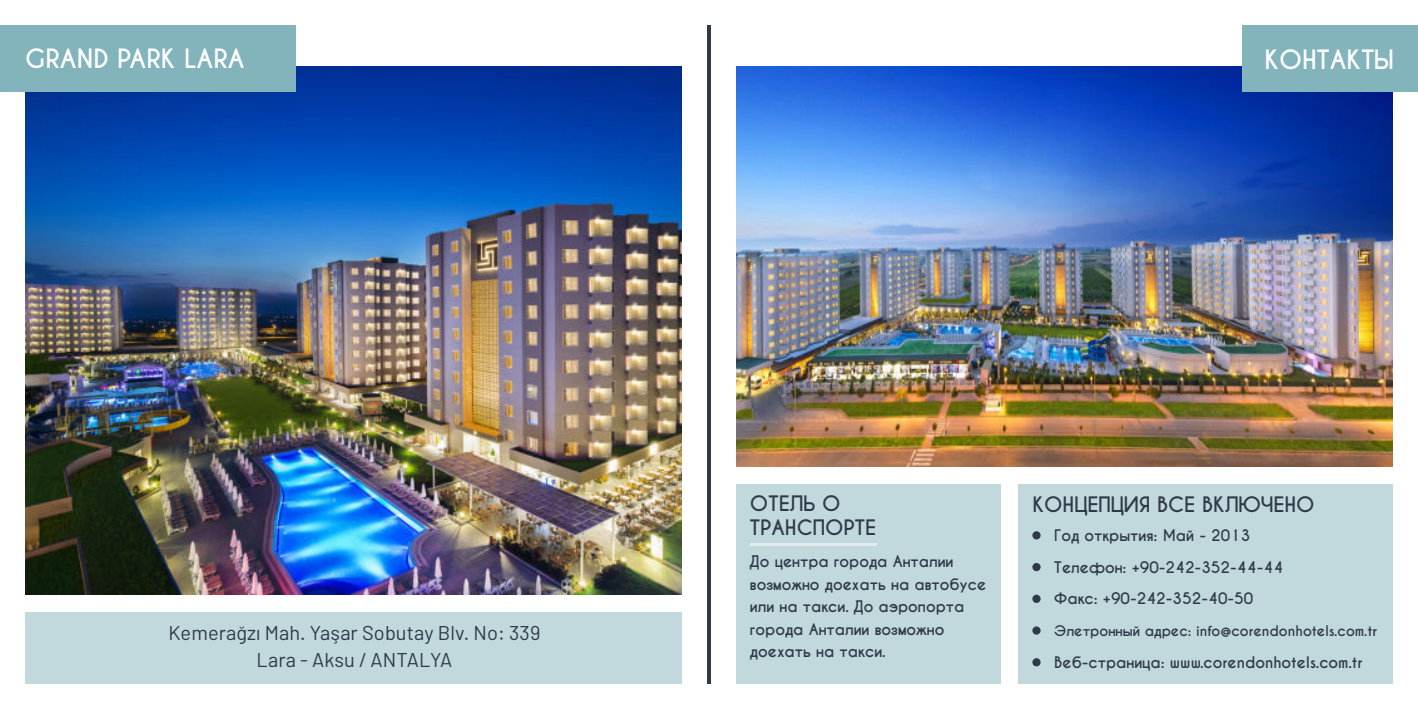
<style>
.page{position:relative;width:1418px;height:709px;background:#fff}
.page>*{position:absolute;margin:0;border:0;box-sizing:border-box;transform-origin:0 0}
.t1{font:700 25px "Caviar Dreams";color:#fff}
.t2{font:20px/27.5px "Barlow";letter-spacing:.005em;color:#303949;text-align:center}
.t3{font:700 20px/24px "Caviar Dreams";color:#303949}
.t4{font:700 15px/22.5px "Caviar Dreams";color:#303949}
.t5{font:700 13.75px "Caviar Dreams";color:#303949}
</style>
<div class="page">
<div style="left:25px;top:612px;width:657px;height:71px;background:#c1d9dd"></div>
<img style="left:736px;top:66px;width:656px;height:400px">
<img style="left:25px;top:66px;width:657px;height:528px">
<div style="left:736px;top:484px;width:264px;height:199px;background:#c1d9dd"></div>
<div style="left:1018px;top:484px;width:374px;height:199px;background:#c1d9dd"></div>
<hr style="left:750px;top:543px;width:126px;height:2px;background:#fff">
<hr style="left:707px;top:25px;width:3px;height:658px;background:#303949">
<div style="left:0;top:25px;width:295px;height:66px;background:#83b4bc"></div>
<div style="left:1242px;top:25px;width:175px;height:66px;background:#83b4bc"></div>
<div style="left:1032px;top:531px;width:8px;height:8px;background:#303949;border-radius:50%"></div>
<div style="left:1032px;top:563px;width:8px;height:8px;background:#303949;border-radius:50%"></div>
<div style="left:1032px;top:595px;width:8px;height:8px;background:#303949;border-radius:50%"></div>
<div style="left:1032px;top:626px;width:8px;height:8px;background:#303949;border-radius:50%"></div>
<div style="left:1032px;top:658px;width:8px;height:8px;background:#303949;border-radius:50%"></div>
<h1 class="t1" style="left:25px;top:43px;width:221px">GRAND PARK LARA</h1>
<h1 class="t1" style="left:1264px;top:44px;width:131px">КОНТАКТЫ</h1>
<h2 class="t2" style="left:168px;top:621px;width:373px">Kemerağzı Mah. Yaşar Sobutay Blv. No: 339<br>Lara - Aksu / ANTALYA</h2>
<h2 class="t3" style="left:750px;top:492px;width:128px">ОТЕЛЬ О<br>ТРАНСПОРТЕ</h2>
<p class="t4" style="left:750px;top:550px;width:238px">До центра города Анталии возможно доехать на автобусе или на такси. До аэропорта города Анталии возможно доехать на такси.</p>
<h2 class="t3" style="left:1032px;top:493px;width:284px">КОНЦЕПЦИЯ ВСЕ ВКЛЮЧЕНО</h2>
<p class="t4" style="left:1054px;top:520px;width:230px;line-height:31.8px">Год открытия: Май - 2013<br>Телефон: +90-242-352-44-44<br>Факс: +90-242-352-40-50</p>
<p class="t5" style="left:1054px;top:622px;width:324px">Элетронный адрес: info@corendonhotels.com.tr</p>
<p class="t4" style="left:1054px;top:651px;width:310px">Веб-страница: www.corendonhotels.com.tr</p>
</div>
